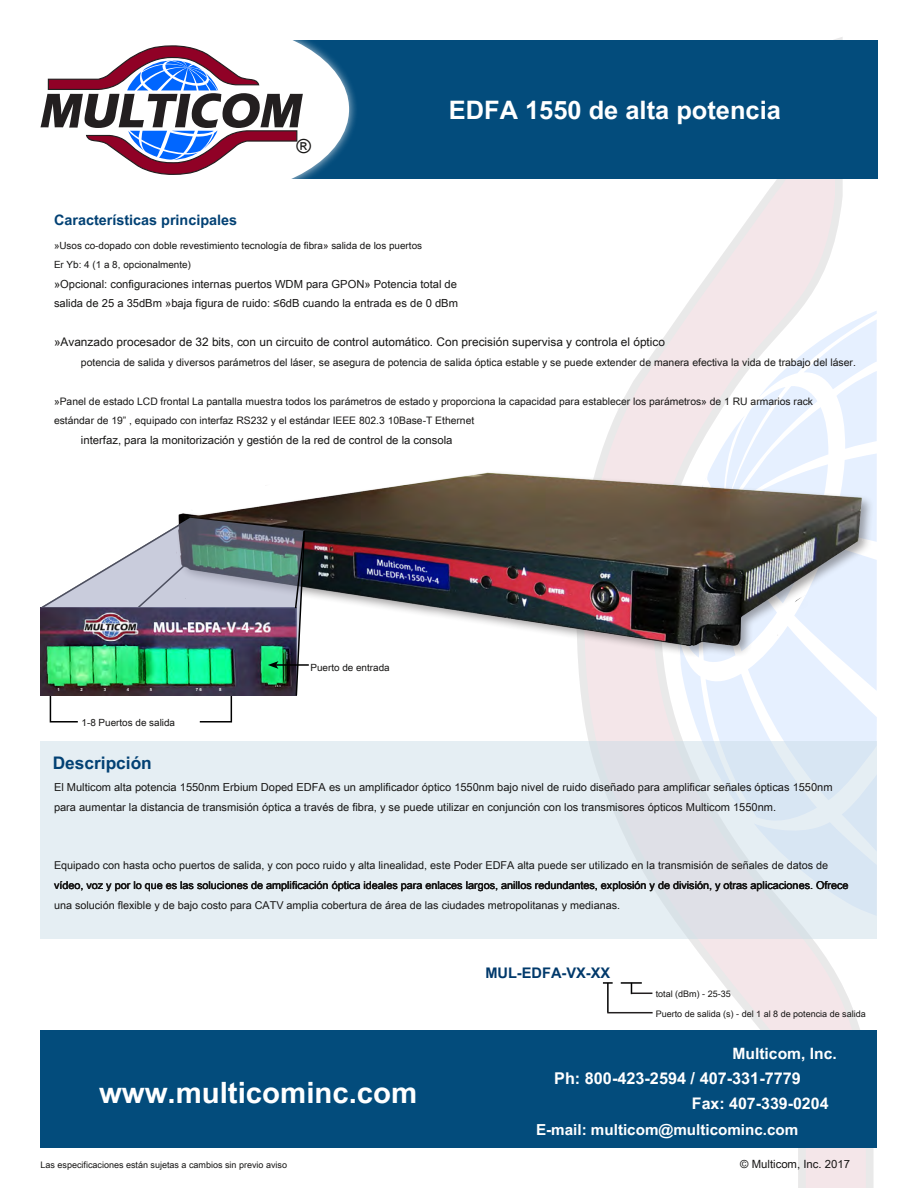
<style>
.page{position:relative;width:918px;height:1188px;background:#fff}
.page>*{position:absolute;margin:0;border:0;box-sizing:border-box;transform-origin:0 0}
.t1{font:700 29.4px "Arial Unicode MS";color:#fff}
.t2{font:700 25.5px "Arial Unicode MS";color:#fff}
.t3{font:19.8px "Arial Unicode MS";color:#171615}
.t4{font:700 17.25px "Arial Unicode MS";color:#024174}
.t5{font:700 16.2px "Arial Unicode MS";color:#fff}
.t6{font:700 15.9px "Arial Unicode MS";color:#fff}
.t7{font:700 15.6px "Arial Unicode MS";color:#fff}
.t8{font:700 15.15px "Arial Unicode MS";color:#fff}
.t9{font:700 14.55px "Arial Unicode MS";color:#00396b}
.t10{font:700 14.4px "Arial Unicode MS";color:#024174}
.t11{font:11.85px "Arial Unicode MS";color:#171615}
.t12{font:11.4px "Arial Unicode MS";color:#171615}
.t13{font:11.25px "Arial Unicode MS";color:#171615}
.t14{font:11.1px/19.5px "Arial Unicode MS";color:#171615}
.t15{font:10.8px/19.6px "Arial Unicode MS";color:#171615}
.t16{font:10.5px "Arial Unicode MS";color:#171615}
.t17{font:10.35px/19.5px "Arial Unicode MS";color:#171615}
.t18{font:9.9px/19.5px "Arial Unicode MS";color:#171615}
.t19{font:9px "Arial Unicode MS";color:#171615}
.t20{font:700 4.35px "Arial Unicode MS";color:#fff}
.t21{font:700 4.2px "Arial Unicode MS";color:#fff}
</style>
<div class="page">
<svg style="left:579px;top:37px;width:298px;height:1151px"></svg>
<svg style="left:676px;top:311px;width:201px;height:430px"></svg>
<div style="left:40px;top:1030px;width:838px;height:118px;background:#034c7c"></div>
<div style="left:279px;top:40px;width:599px;height:138px;background:#034c7c"></div>
<div style="left:48px;top:12px;width:310px;height:194px;background:#fff;opacity:.75"></div>
<div style="left:58px;top:22px;width:291px;height:175px;background:#fff;border-radius:50%"></div>
<svg style="left:40px;top:45px;width:263px;height:130px"></svg>
<div style="left:40px;top:741px;width:838px;height:198px;background:linear-gradient(to right,#e7f0f4,#dfe7ef)"></div>
<div style="left:175px;top:470px;width:700px;height:188px;background:#231f20;opacity:.4"></div>
<img style="left:177px;top:473px;width:685px;height:173px">
<svg style="left:603px;top:982px;width:10px;height:2px"></svg>
<hr style="left:621px;top:982px;width:21px;height:2px;background:#000">
<hr style="left:607px;top:983px;width:2px;height:30px;background:#000">
<hr style="left:607px;top:1012px;width:46px;height:1px;background:#231f20">
<svg style="left:631px;top:983px;width:21px;height:11px"></svg>
<img style="left:192px;top:518px;width:112px;height:177px">
<svg style="left:294px;top:530px;width:12px;height:166px"></svg>
<hr style="left:276px;top:664px;width:33px;height:2px;background:#000">
<svg style="left:268px;top:661px;width:10px;height:8px"></svg>
<hr style="left:200px;top:721px;width:32px;height:2px;background:#000">
<hr style="left:50px;top:721px;width:28px;height:2px;background:#000">
<img style="left:40px;top:516px;width:152px;height:205px">
<svg style="left:231px;top:696px;width:1px;height:25px"></svg>
<h3 class="t3" style="left:297px;top:132px;width:16px">®</h3>
<h2 class="t2" style="left:449px;top:92px;width:334px">EDFA 1550 de alta potencia</h2>
<p class="t10" style="left:54px;top:210px;width:185px">Características principales</p>
<p class="t18" style="left:54px;top:235px;width:370px">»Usos co-dopado con doble revestimiento tecnología de fibra» salida de los puertos<br>Er Yb: 4 (1 a 8, opcionalmente)</p>
<p class="t14" style="left:54px;top:273px;width:406px">»Opcional: configuraciones internas puertos WDM para GPON» Potencia total de salida de 25 a 35dBm »baja figura de ruido: ≤6dB cuando la entrada es de 0 dBm</p>
<p class="t11" style="left:54px;top:333px;width:613px">»Avanzado procesador de 32 bits, con un circuito de control automático. Con precisión supervisa y controla el óptico</p>
<p class="t16" style="left:81px;top:354px;width:776px">potencia de salida y diversos parámetros del láser, se asegura de potencia de salida óptica estable y se puede extender de manera efectiva la vida de trabajo del láser.</p>
<p class="t17" style="left:54px;top:391px;width:761px">»Panel de estado LCD frontal La pantalla muestra todos los parámetros de estado y proporciona la capacidad para establecer los parámetros» de 1 RU armarios rack estándar de 19” , equipado con interfaz RS232 y el estándar IEEE 802.3 10Base-T Ethernet</p>
<p class="t13" style="left:81px;top:432px;width:373px">interfaz, para la monitorización y gestión de la red de control de la consola</p>
<p class="t21" style="left:58px;top:686px;width:4px">1</p>
<p class="t21" style="left:81px;top:686px;width:4px">2</p>
<p class="t21" style="left:104px;top:686px;width:4px">3</p>
<p class="t21" style="left:127px;top:686px;width:4px">4</p>
<p class="t21" style="left:150px;top:686px;width:4px">5</p>
<p class="t20" style="left:196px;top:686px;width:7px">7 6</p>
<p class="t20" style="left:219px;top:686px;width:4px">8</p>
<p class="t18" style="left:82px;top:712px;width:95px">1-8 Puertos de salida</p>
<p class="t18" style="left:310px;top:657px;width:81px">Puerto de entrada</p>
<h3 class="t4" style="left:53px;top:750px;width:101px">Descripción</h3>
<p class="t14" style="left:54px;top:777px;width:780px">El Multicom alta potencia 1550nm Erbium Doped EDFA es un amplificador óptico 1550nm bajo nivel de ruido diseñado para amplificar señales ópticas 1550nm para aumentar la distancia de transmisión óptica a través de fibra, y se puede utilizar en conjunción con los transmisores ópticos Multicom 1550nm.</p>
<p class="t15" style="left:54px;top:855px;width:796px">Equipado con hasta ocho puertos de salida, y con poco ruido y alta linealidad, este Poder EDFA alta puede ser utilizado en la transmisión de señales de datos de vídeo, voz y por lo que es las soluciones de amplificación óptica ideales para enlaces largos, anillos redundantes, explosión y de división, y otras aplicaciones. Ofrece una solución flexible y de bajo costo para CATV amplia cobertura de área de las ciudades metropolitanas y medianas.</p>
<h1 class="t1" style="left:99px;top:1072px;width:320px">www.multicominc.com</h1>
<p class="t19" style="left:40px;top:1158px;width:248px">Las especificaciones están sujetas a cambios sin previo aviso</p>
<h3 class="t9" style="left:485px;top:962px;width:126px">MUL-EDFA-VX-XX</h3>
<p class="t19" style="left:656px;top:988px;width:77px">total (dBm) - 25-35</p>
<p class="t19" style="left:656px;top:1008px;width:212px">Puerto de salida (s) - del 1 al 8 de potencia de salida</p>
<h3 class="t7" style="left:733px;top:1042px;width:106px">Multicom, Inc.</h3>
<h3 class="t5" style="left:554px;top:1067px;width:248px">Ph: 800-423-2594 / 407-331-7779</h3>
<h3 class="t6" style="left:692px;top:1092px;width:138px">Fax: 407-339-0204</h3>
<h3 class="t8" style="left:536px;top:1118px;width:264px">E-mail: multicom@multicominc.com</h3>
<p class="t12" style="left:740px;top:1156px;width:111px">© Multicom, Inc. 2017</p>
</div>
